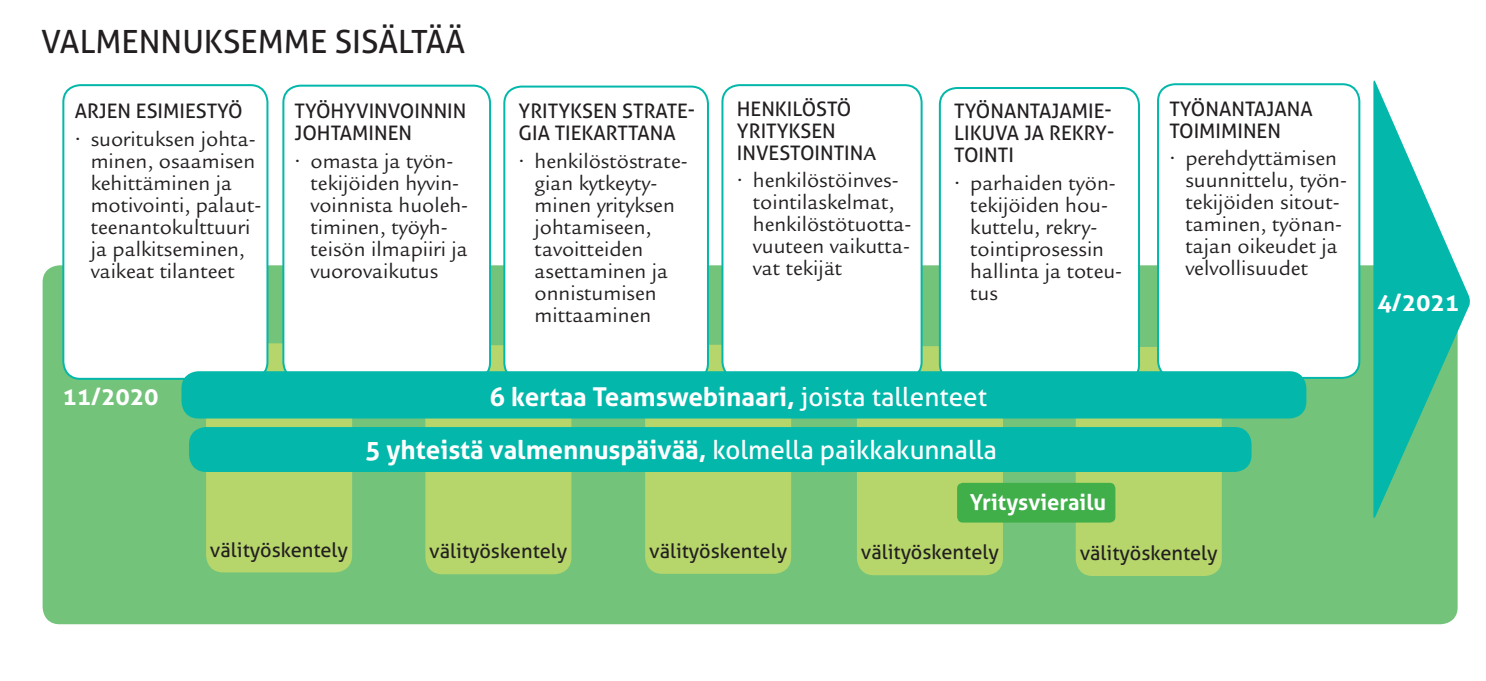
<style>
.page{position:relative;width:1486px;height:681px;background:#fff}
.page>*{position:absolute;margin:0;border:0;box-sizing:border-box;transform-origin:0 0}
.t1{font:32px "Aller";color:#231f20}
.t2{font:700 26px "Aller";color:#fff}
.t3{font:700 24px "Aller";color:#fff}
.t4{font:22px/22px "Legacy Sans";color:#231f20}
.t5{font:700 22px "Aller";color:#fff}
.t6{font:20px/22px "Aller";color:#231f20}
.s1{font-family:"Legacy Sans";font-weight:500}
.s2{font-weight:400}
</style>
<div class="page">
<div style="left:43px;top:265px;width:1414px;height:359px;background:#74c37b;border-radius:17px"></div>
<div style="left:857px;top:346px;width:146px;height:229px;background:#b6d66b;border-radius:17px"></div>
<div style="left:1075px;top:347px;width:146px;height:228px;background:#b6d66b;border-radius:17px"></div>
<div style="left:645px;top:344px;width:146px;height:229px;background:#b6d66b;border-radius:17px"></div>
<div style="left:425px;top:345px;width:146px;height:229px;background:#b6d66b;border-radius:17px"></div>
<div style="left:206px;top:343px;width:146px;height:229px;background:#b6d66b;border-radius:17px"></div>
<div style="left:63px;top:85px;width:204px;height:293px;background:#fff;border-radius:17px"></div>
<div style="left:62px;top:84px;width:206px;height:295px;border:2px solid #03b8aa;border-radius:17px"></div>
<div style="left:283px;top:86px;width:207px;height:293px;background:#fff;border-radius:17px"></div>
<div style="left:282px;top:85px;width:209px;height:295px;border:2px solid #03b8aa;border-radius:17px"></div>
<div style="left:504px;top:86px;width:204px;height:294px;background:#fff;border-radius:17px"></div>
<div style="left:503px;top:85px;width:206px;height:296px;border:2px solid #03b8aa;border-radius:17px"></div>
<div style="left:722px;top:85px;width:199px;height:293px;background:#fff;border-radius:17px"></div>
<div style="left:721px;top:84px;width:201px;height:295px;border:2px solid #03b8aa;border-radius:17px"></div>
<div style="left:1158px;top:84px;width:201px;height:294px;background:#fff;border-radius:17px"></div>
<div style="left:1157px;top:83px;width:203px;height:296px;border:2px solid #03b8aa;border-radius:17px"></div>
<svg style="left:1373px;top:80px;width:97px;height:441px"></svg>
<div style="left:189px;top:427px;width:1062px;height:44px;background:#03b8aa;border-radius:17px"></div>
<div style="left:957px;top:482px;width:158px;height:40px;background:#40ae49;border-radius:6px"></div>
<div style="left:939px;top:88px;width:200px;height:293px;background:#fff;border-radius:17px"></div>
<div style="left:938px;top:87px;width:202px;height:295px;border:2px solid #03b8aa;border-radius:17px"></div>
<div style="left:181px;top:371px;width:1125px;height:47px;background:#03b8aa;border-radius:17px"></div>
<p class="t1" style="left:41px;top:22px;width:426px">VALMENNUKSEMME SISÄLTÄÄ</p>
<p class="t6" style="left:75px;top:100px;width:170px">ARJEN ESIMIESTYÖ</p>
<p class="t4" style="left:91px;top:128px;width:172px;text-indent:-16px">• suorituksen johta&shy;minen, osaamisen kehittäminen ja motivointi, palaut&shy;teenantokulttuuri ja palkitseminen, vaikeat tilanteet</p>
<p class="t6" style="left:294px;top:100px;width:173px">TYÖHYVINVOINNIN<br>JOHTAMINEN</p>
<p class="t4" style="left:310px;top:150px;width:159px;text-indent:-16px">• omasta ja työn&shy;tekijöiden hyvin&shy;voinnista huoleh&shy;timinen, työyh&shy;teisön ilmapiiri ja vuorovaikutus</p>
<p class="t6" style="left:518px;top:100px;width:178px">YRITYKSEN STRATE-<br>GIA TIEKARTTANA</p>
<p class="t4" style="left:534px;top:150px;width:155px;text-indent:-16px">• henkilöstöstrate&shy;gian kytkeyty&shy;minen yrityksen johtamiseen, tavoitteiden asettaminen ja onnistumisen mittaaminen</p>
<p class="t6" style="left:737px;top:97px;width:141px">HENKILÖSTÖ<br>YRITYKSEN<br>INVESTOINTIN<span class="s1">A</span></p>
<p class="t4" style="left:753px;top:169px;width:160px;text-indent:-16px">• henkilöstöinves&shy;tointilaskelmat, henkilöstötuotta&shy;vuuteen vaikutta&shy;vat tekijät</p>
<p class="t6" style="left:954px;top:100px;width:162px">TYÖNANTAJAMIE-<br>LIKUVA JA REKRY-<br>TOINTI</p>
<p class="t4" style="left:970px;top:172px;width:153px;text-indent:-16px">• parhaiden työn&shy;tekijöiden hou&shy;kuttelu, rekry&shy;tointiprosessin hallinta ja toteu&shy;tus</p>
<p class="t3" style="left:62px;top:382px;width:98px">11/2020</p>
<p class="t2" style="left:489px;top:380px;width:499px">6 kertaa Teamswebinaari, <span class="s2">joista tallenteet</span></p>
<p class="t2" style="left:365px;top:433px;width:633px">5 yhteistä valmennuspäivää, <span class="s2">kolmella paikkakunnalla</span></p>
<p class="t5" style="left:969px;top:489px;width:138px">Yritysvierailu</p>
<p class="t6" style="left:1169px;top:97px;width:145px">TYÖNANTAJANA<br>TOIMIMINEN</p>
<p class="t4" style="left:1185px;top:147px;width:163px;text-indent:-16px">• perehdyttämisen suunnittelu, työn&shy;tekijöiden sitout&shy;taminen, työnan&shy;tajan oikeudet ja velvollisuudet</p>
<p class="t6" style="left:210px;top:538px;width:140px">välityöskentely</p>
<p class="t6" style="left:429px;top:540px;width:140px">välityöskentely</p>
<p class="t6" style="left:649px;top:539px;width:140px">välityöskentely</p>
<p class="t6" style="left:860px;top:541px;width:140px">välityöskentely</p>
<p class="t6" style="left:1079px;top:541px;width:140px">välityöskentely</p>
<p class="t3" style="left:1377px;top:287px;width:83px">4/2021</p>
</div>
